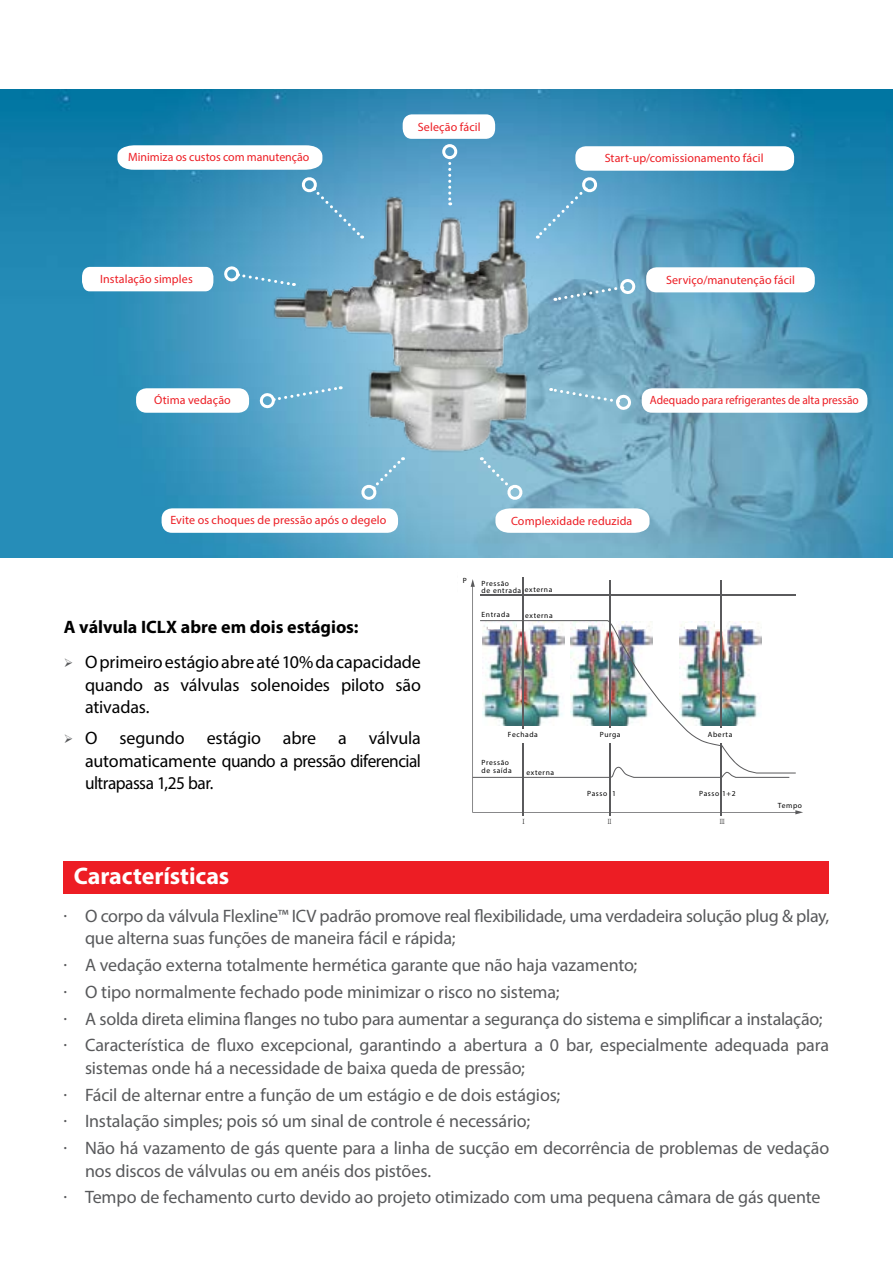
<style>
.page{position:relative;width:893px;height:1263px;background:#fff}
.page>*{position:absolute;margin:0;border:0;box-sizing:border-box;transform-origin:0 0}
.t1{font:700 24px "Myriad Pro";letter-spacing:-.005em;color:#fff}
.t2{font:18px/22.5px "Myriad Pro";letter-spacing:-.01em;color:#58595b}
.t3{font:18px/22.5px "Myriad Pro";letter-spacing:-.015em;color:#000;text-align:justify}
.t4{font:700 18px "Myriad Pro";color:#000}
.t5{font:12px "Myriad Pro";letter-spacing:.005em;color:#ed1d24}
.t6{font:12px "Myriad Pro";letter-spacing:.005em;color:#ed1d24;scale:.95 1}
.t7{font:7.5px/7.5px "Myriad Pro";letter-spacing:.08em;color:#000}
.t8{font:7.5px "Adobe Song Std Light GBK EUC H";color:#000}
.s1{color:#58595b}
</style>
<div class="page">
<img style="left:0;top:89px;width:893px;height:469px">
<div style="left:64px;top:861px;width:765px;height:32px;background:#ed1d24"></div>
<img style="left:233px;top:170px;width:323px;height:328px">
<div style="left:136px;top:388px;width:113px;height:25px;background:#fff;border-radius:10px"></div>
<svg style="left:82px;top:267px;width:131px;height:24px"></svg>
<div style="left:162px;top:508px;width:236px;height:25px;background:#fff;border-radius:10px"></div>
<div style="left:575px;top:146px;width:219px;height:25px;background:#fff;border-radius:10px"></div>
<div style="left:646px;top:267px;width:169px;height:25px;background:#fff;border-radius:11px"></div>
<div style="left:642px;top:388px;width:225px;height:25px;background:#fff;border-radius:10px"></div>
<svg style="left:403px;top:114px;width:92px;height:25px"></svg>
<svg style="left:260px;top:385px;width:81px;height:25px;background:#75b5d4"></svg>
<svg style="left:358px;top:457px;width:47px;height:46px;background:#81bbd6"></svg>
<svg style="left:479px;top:457px;width:170px;height:76px"></svg>
<svg style="left:117px;top:145px;width:247px;height:94px"></svg>
<svg style="left:535px;top:174px;width:65px;height:65px;background:#6daed2"></svg>
<svg style="left:222px;top:264px;width:72px;height:23px;background:#68adcf"></svg>
<svg style="left:550px;top:387px;width:83px;height:25px;background:#90bfd3"></svg>
<svg style="left:554px;top:277px;width:81px;height:25px;background:#80b1cb"></svg>
<svg style="left:448px;top:159px;width:3px;height:46px"></svg>
<div style="left:442px;top:144px;width:15px;height:15px;border:3px solid #fff;border-radius:50%"></div>
<hr style="left:523px;top:743px;width:1px;height:72px;background:#5a5a5c">
<hr style="left:609px;top:743px;width:1px;height:72px;background:#5a5a5c">
<hr style="left:721px;top:743px;width:1px;height:72px;background:#5a5a5c">
<svg style="left:472px;top:585px;width:324px;height:228px"></svg>
<svg style="left:470px;top:579px;width:5px;height:8px"></svg>
<svg style="left:795px;top:810px;width:8px;height:4px"></svg>
<hr style="left:523px;top:577px;width:1px;height:151px;background:#5a5a5c">
<hr style="left:609px;top:581px;width:1px;height:147px;background:#5a5a5c">
<hr style="left:721px;top:581px;width:1px;height:147px;background:#5a5a5c">
<img style="left:480px;top:620px;width:316px;height:153px">
<p class="t5" style="left:128px;top:150px;width:183px">Minimiza os custos com manutenção</p>
<p class="t5" style="left:418px;top:119px;width:64px">Seleção fácil</p>
<p class="t5" style="left:605px;top:151px;width:160px">Start-up/comissionamento fácil</p>
<p class="t5" style="left:100px;top:272px;width:94px">Instalação simples</p>
<p class="t5" style="left:666px;top:272px;width:130px">Serviço/manutenção fácil</p>
<p class="t5" style="left:154px;top:393px;width:78px">Ótima vedação</p>
<p class="t6" style="left:650px;top:393px;width:221px">Adequado para refrigerantes de alta pressão</p>
<p class="t5" style="left:170px;top:513px;width:218px">Evite os choques de pressão após o degelo</p>
<p class="t5" style="left:511px;top:513px;width:123px">Complexidade reduzida</p>
<p class="t7" style="left:463px;top:577px;width:6px">P</p>
<p class="t7" style="left:482px;top:579px;width:72px">Pressão<br>de entrada externa</p>
<p class="t7" style="left:482px;top:611px;width:30px">Entrada</p>
<p class="t7" style="left:525px;top:611px;width:29px">externa</p>
<p class="t4" style="left:64px;top:615px;width:296px">A válvula ICLX abre em dois estágios:</p>
<p class="t3" style="left:85px;top:650px;width:337px;text-indent:-21px"><span class="s1">➢</span> O primeiro estágio abre até 10% da capacidade quando as válvulas solenoides piloto são ativadas.</p>
<p class="t3" style="left:85px;top:726px;width:337px;text-indent:-21px"><span class="s1">➢</span> O segundo estágio abre a válvula automaticamente quando a pressão diferencial ultrapassa 1,25 bar.</p>
<p class="t7" style="left:508px;top:730px;width:31px">Fechada</p>
<p class="t7" style="left:600px;top:730px;width:22px">Purga</p>
<p class="t7" style="left:708px;top:730px;width:26px">Aberta</p>
<p class="t7" style="left:482px;top:759px;width:32px">Pressão de saída</p>
<p class="t7" style="left:527px;top:769px;width:29px">externa</p>
<p class="t7" style="left:587px;top:790px;width:30px">Passo 1</p>
<p class="t7" style="left:699px;top:790px;width:38px">Passo 1+2</p>
<p class="t8" style="left:520px;top:817px;width:9px">Ⅰ</p>
<p class="t8" style="left:606px;top:817px;width:9px">Ⅱ</p>
<p class="t8" style="left:718px;top:817px;width:9px">Ⅲ</p>
<p class="t7" style="left:778px;top:801px;width:26px">Tempo</p>
<h1 class="t1" style="left:74px;top:860px;width:157px">Características</h1>
<p class="t2" style="left:85px;top:904px;width:746px;text-indent:-21px"><sup>•</sup> O corpo da válvula Flexline™ ICV padrão promove real flexibilidade, uma verdadeira solução plug &amp; play, que alterna suas funções de maneira fácil e rápida;</p>
<p class="t2" style="left:64px;top:953px;width:575px"><sup>•</sup> A vedação externa totalmente hermética garante que não haja vazamento;</p>
<p class="t2" style="left:64px;top:980px;width:497px"><sup>•</sup> O tipo normalmente fechado pode minimizar o risco no sistema;</p>
<p class="t2" style="left:64px;top:1007px;width:760px"><sup>•</sup> A solda direta elimina flanges no tubo para aumentar a segurança do sistema e simplificar a instalação;</p>
<p class="t2" style="left:85px;top:1034px;width:746px;text-indent:-21px"><sup>•</sup> Característica de fluxo excepcional, garantindo a abertura a 0 bar, especialmente adequada para sistemas onde há a necessidade de baixa queda de pressão;</p>
<p class="t2" style="left:64px;top:1083px;width:498px"><sup>•</sup> Fácil de alternar entre a função de um estágio e de dois estágios;</p>
<p class="t2" style="left:64px;top:1110px;width:468px"><sup>•</sup> Instalação simples; pois só um sinal de controle é necessário;</p>
<p class="t2" style="left:85px;top:1136px;width:746px;text-indent:-21px"><sup>•</sup> Não há vazamento de gás quente para a linha de sucção em decorrência de problemas de vedação nos discos de válvulas ou em anéis dos pistões.</p>
<p class="t2" style="left:64px;top:1186px;width:758px"><sup>•</sup> Tempo de fechamento curto devido ao projeto otimizado com uma pequena câmara de gás quente</p>
</div>
